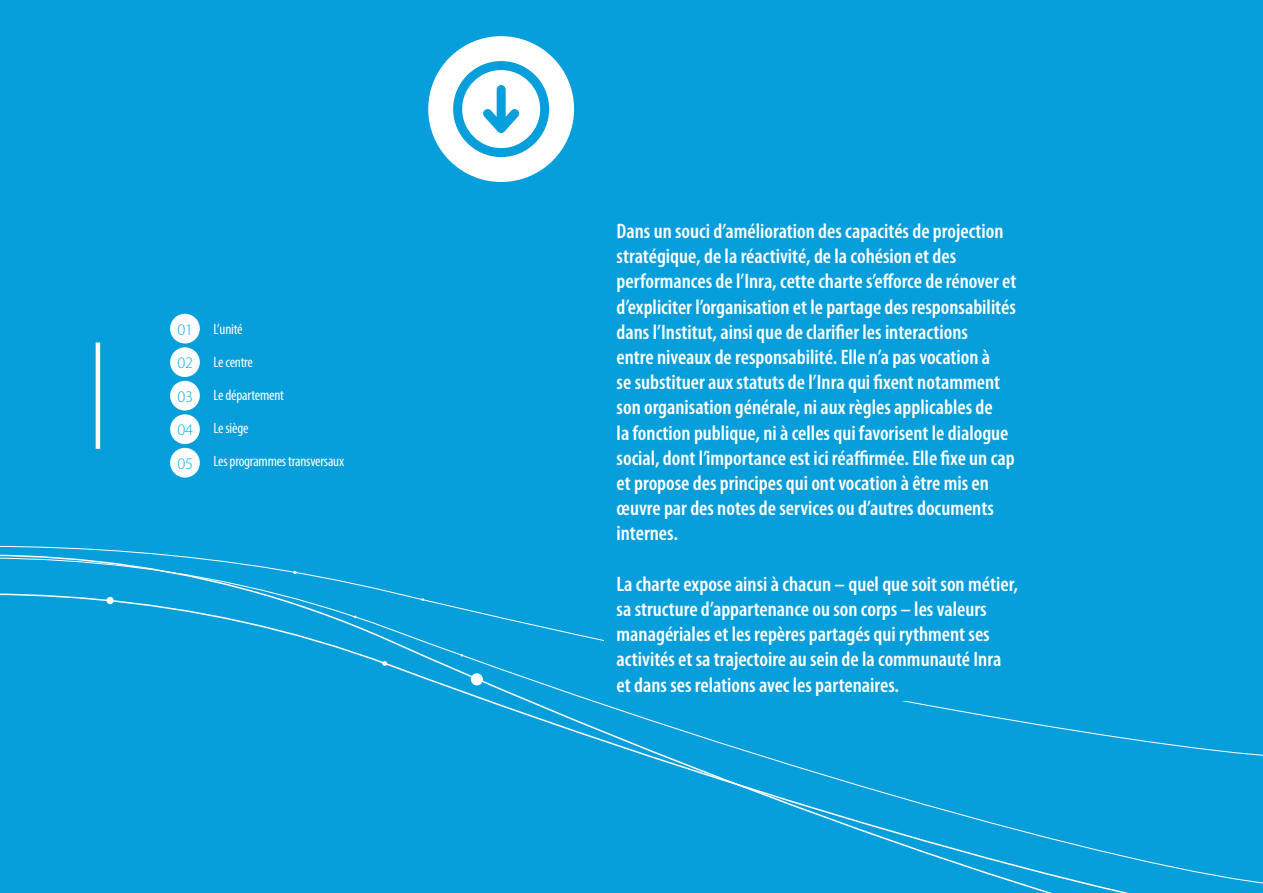
<style>
.page{position:relative;width:1263px;height:893px;background:#fff}
.page>*{position:absolute;margin:0;border:0;box-sizing:border-box;transform-origin:0 0}
.t1{font:600 condensed 21px/25.2px "Myriad Pro";color:#fff}
.t2{font:300 16.2px/33.5px "Myriad Pro";letter-spacing:-.015em;color:#00aeef;text-align:justify}
.t3{font:condensed 15px "Myriad Pro";letter-spacing:-.015em;color:#fff}
</style>
<div class="page">
<div style="left:0;top:0;width:1263px;height:463px;background:#069edb"></div>
<div style="left:0;top:463px;width:1263px;height:19px;background:#069edb"></div>
<div style="left:0;top:482px;width:1263px;height:405px;background:#069edb"></div>
<div style="left:0;top:497px;width:1263px;height:261px;background:#069edb"></div>
<svg style="left:293px;top:571px;width:4px;height:3px"></svg>
<div style="left:471px;top:673px;width:12px;height:12px;background:#fff;border-radius:50%"></div>
<svg style="left:382px;top:661px;width:5px;height:5px"></svg>
<div style="left:106px;top:597px;width:8px;height:7px;background:#fff;border-radius:50%"></div>
<hr style="left:96px;top:342px;width:4px;height:107px;background:#fff">
<div style="left:428px;top:36px;width:146px;height:146px;background:#fff;border-radius:50%"></div>
<svg style="left:453px;top:61px;width:96px;height:96px"></svg>
<div style="left:604px;top:339px;width:376px;height:362px;background:#069edb"></div>
<div style="left:170px;top:314px;width:30px;height:29px;background:#fff;border-radius:50%"></div>
<div style="left:170px;top:347px;width:30px;height:30px;background:#fff;border-radius:50%"></div>
<div style="left:170px;top:381px;width:30px;height:30px;background:#fff;border-radius:50%"></div>
<div style="left:170px;top:414px;width:30px;height:30px;background:#fff;border-radius:50%"></div>
<div style="left:170px;top:448px;width:30px;height:30px;background:#fff;border-radius:50%"></div>
<p class="t2" style="left:178px;top:313px;width:17px">01<br>02<br>03<br>04<br>05</p>
<p class="t3" style="left:213px;top:321px;width:31px">L’unité</p>
<p class="t3" style="left:213px;top:354px;width:41px">Le centre</p>
<p class="t3" style="left:213px;top:387px;width:72px">Le département</p>
<p class="t3" style="left:213px;top:420px;width:37px">Le siège</p>
<p class="t3" style="left:213px;top:453px;width:132px">Les programmes transversaux</p>
<p class="t1" style="left:617px;top:219px;width:401px">Dans un souci d’amélioration des capacités de projection stratégique, de la réactivité, de la cohésion et des performances de l’Inra, cette charte s’efforce de rénover et d’expliciter l’organisation et le partage des responsabilités dans l’Institut, ainsi que de clarifier les interactions<br>entre niveaux de responsabilité. Elle n’a pas vocation à<br>se substituer aux statuts de l’Inra qui fixent notamment son organisation générale, ni aux règles applicables de<br>la fonction publique, ni à celles qui favorisent le dialogue social, dont l’importance est ici réaffirmée. Elle fixe un cap et propose des principes qui ont vocation à être mis en œuvre par des notes de services ou d’autres documents internes.</p>
<p class="t1" style="left:617px;top:572px;width:403px">La charte expose ainsi à chacun – quel que soit son métier, sa structure d’appartenance ou son corps – les valeurs managériales et les repères partagés qui rythment ses activités et sa trajectoire au sein de la communauté Inra et dans ses relations avec les partenaires.</p>
</div>
